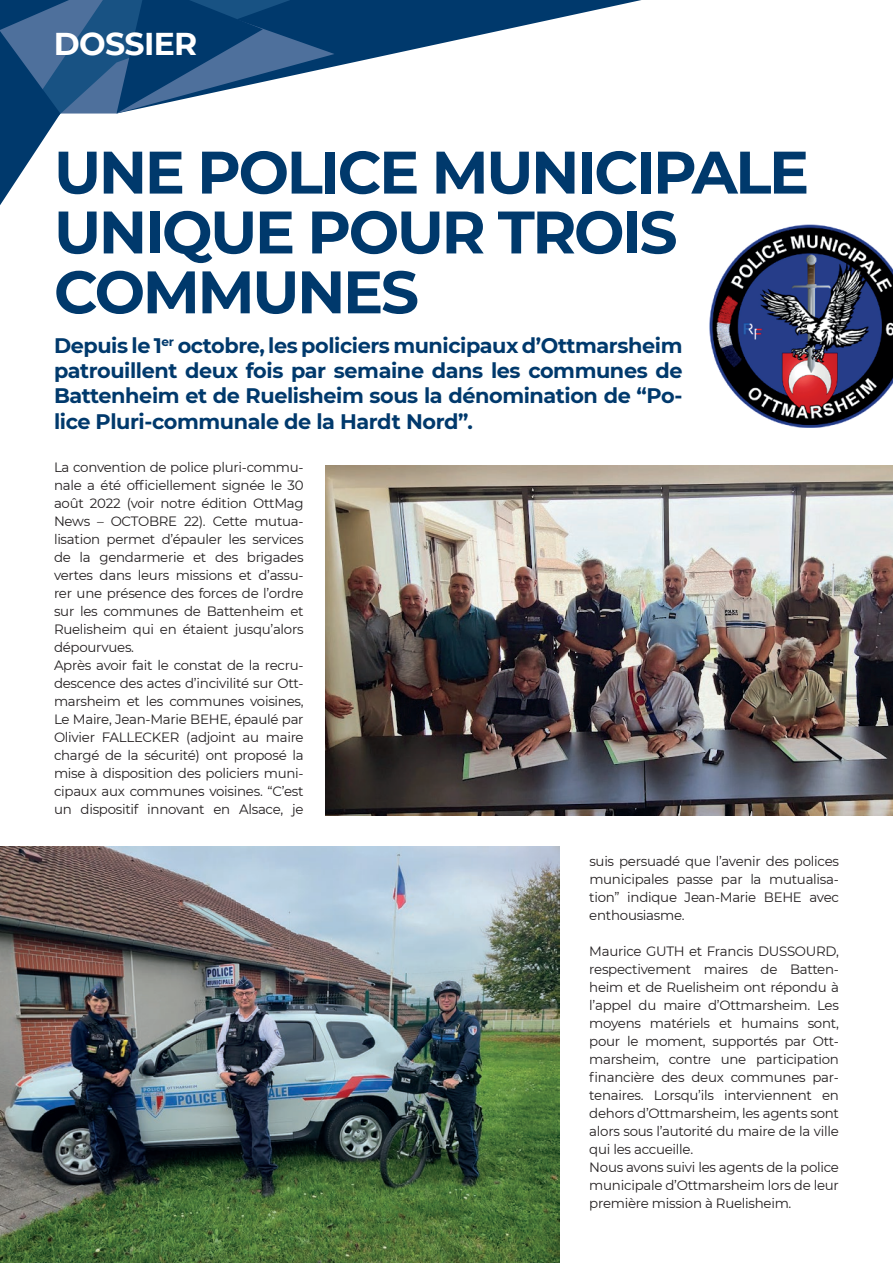
<style>
.page{position:relative;width:893px;height:1263px;background:#fff}
.page>*{position:absolute;margin:0;border:0;box-sizing:border-box;transform-origin:0 0}
.t1{font:700 59.85px/59.8px "Montserrat";letter-spacing:-.04em;color:#00396c}
.t2{font:700 31.5px "Montserrat";letter-spacing:-.02em;color:#fff}
.t3{font:700 21px/25.2px "Montserrat";letter-spacing:-.02em;color:#00396c;text-align:justify}
.t4{font:13.5px/18px "Montserrat";letter-spacing:-.02em;color:#231f20}
</style>
<div class="page">
<svg style="left:334px;top:0;width:307px;height:67px"></svg>
<svg style="left:0;top:0;width:334px;height:205px"></svg>
<img style="left:325px;top:466px;width:568px;height:349px">
<img style="left:0;top:846px;width:559px;height:417px">
<img style="left:709px;top:224px;width:184px;height:204px">
<h2 class="t2" style="left:54px;top:21px;width:145px">DOSSIER</h2>
<h1 class="t1" style="left:54px;top:139px;width:757px">UNE POLICE MUNICIPALE<br>UNIQUE POUR TROIS<br>COMMUNES</h1>
<h3 class="t3" style="left:54px;top:332px;width:630px">Depuis le 1<sup>er</sup> octobre, les policiers municipaux d’Ottmarsheim patrouillent deux fois par semaine dans les communes de Battenheim et de Ruelisheim sous la dénomination de “Po&shy;lice Pluri-communale de la Hardt Nord”.</h3>
<p class="t4" style="left:54px;top:458px;width:251px">La convention de police pluri-commu&shy;nale a été officiellement signée le 30 août 2022 (voir notre édition OttMag News – OCTOBRE 22). Cette mutua&shy;lisation permet d’épauler les services de la gendarmerie et des brigades vertes dans leurs missions et d’assu&shy;rer une présence des forces de l’ordre sur les communes de Battenheim et Ruelisheim qui en étaient jusqu’alors dépourvues.<br>Après avoir fait le constat de la recru&shy;descence des actes d’incivilité sur Ott&shy;marsheim et les communes voisines, Le Maire, Jean-Marie BEHE, épaulé par Olivier FALLECKER (adjoint au maire chargé de la sécurité) ont proposé la mise à disposition des policiers muni&shy;cipaux aux communes voisines. “C’est un dispositif innovant en Alsace, je</p>
<p class="t4" style="left:589px;top:852px;width:251px;text-align:justify">suis persuadé que l’avenir des polices municipales passe par la mutualisa&shy;tion” indique Jean-Marie BEHE avec enthousiasme.</p>
<p class="t4" style="left:589px;top:942px;width:251px">Maurice GUTH et Francis DUSSOURD, respectivement maires de Batten&shy;heim et de Ruelisheim ont répondu à l’appel du maire d’Ottmarsheim. Les moyens matériels et humains sont, pour le moment, supportés par Ott&shy;marsheim, contre une participation financière des deux communes par&shy;tenaires. Lorsqu’ils interviennent en dehors d’Ottmarsheim, les agents sont alors sous l’autorité du maire de la ville qui les accueille.<br>Nous avons suivi les agents de la police municipale d’Ottmarsheim lors de leur première mission à Ruelisheim.</p>
</div>
